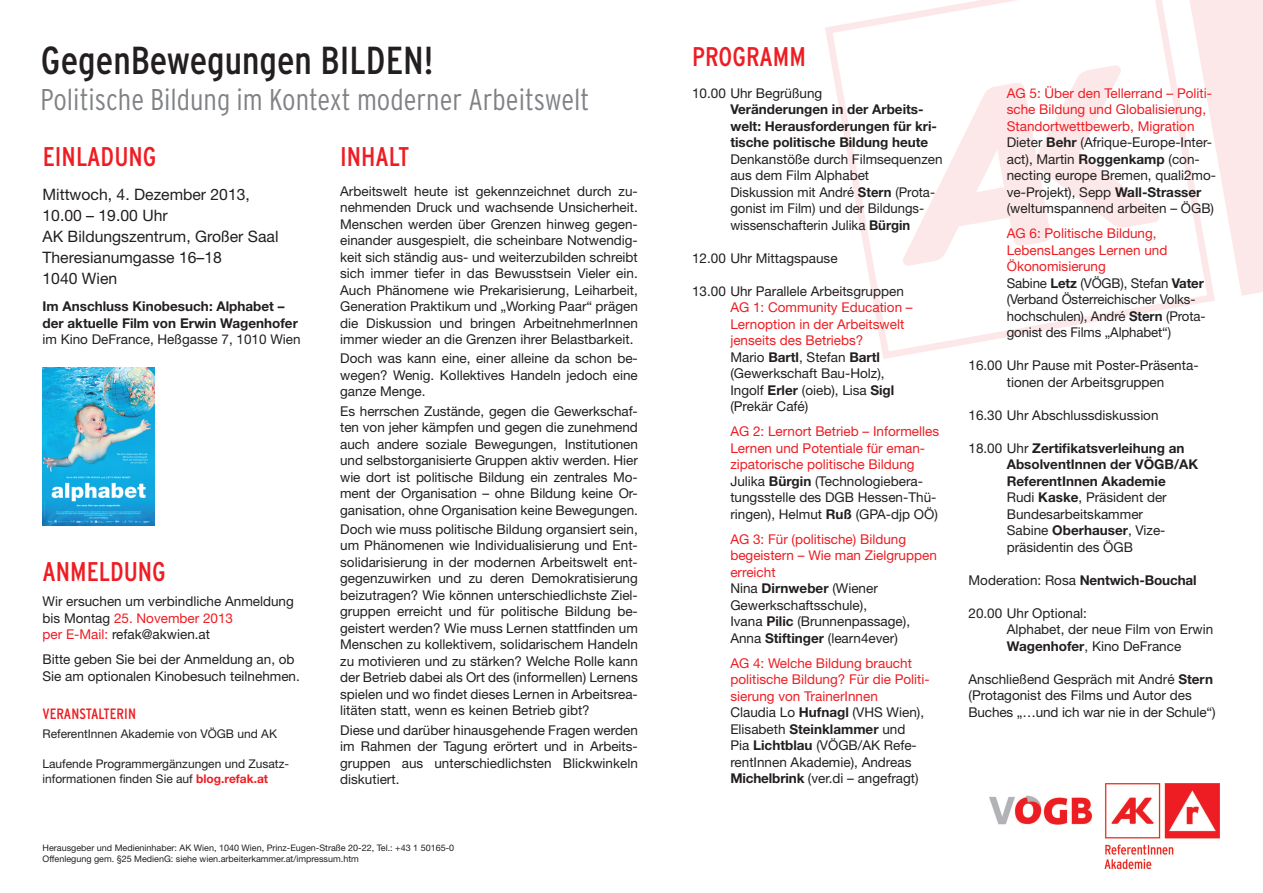
<style>
.page{position:relative;width:1263px;height:893px;background:#fff}
.page>*{position:absolute;margin:0;border:0;box-sizing:border-box;transform-origin:0 0}
.t1{font:condensed 39px "Interstate";color:#231f20}
.t2{font:300 condensed 30px "Interstate";color:#808285}
.t3{font:condensed 27px "Interstate";color:#ee1d23}
.t4{font:15.75px/21px "Helvetica Neue";color:#231f20}
.t5{font:condensed 15px "Interstate";color:#ee1d23}
.t6{font:13.5px/16.5px "Helvetica Neue";color:#231f20}
.t7{font:700 13.5px/16.5px "Helvetica Neue";color:#231f20}
.t8{font:13.5px/16.5px "Helvetica Neue";color:#ee1d23}
.t9{font:13.5px/16.5px "Helvetica Neue LT Std";color:#231f20}
.t10{font:12px/15px "Helvetica Neue LT Std";color:#231f20}
.t11{font:9px/10.5px "Helvetica Neue";color:#231f20}
.s1{color:#ee1d23}
.s2{font-weight:700;color:#ee1d23}
.s3{font-weight:700}
.s4{color:#231f20}
.s5{font-weight:700;color:#231f20}
.s6{font-weight:400}
</style>
<div class="page">
<svg style="left:833px;top:0;width:374px;height:351px"></svg>
<svg style="left:902px;top:65px;width:258px;height:201px"></svg>
<svg style="left:1183px;top:0;width:80px;height:296px"></svg>
<img style="left:43px;top:367px;width:112px;height:159px">
<img style="left:989px;top:783px;width:230px;height:86px">
<h1 class="t1" style="left:41px;top:39px;width:394px">GEGENBEWEGUNGEN BILDEN!</h1>
<h2 class="t2" style="left:40px;top:82px;width:551px">Politische Bildung im Kontext moderner Arbeitswelt</h2>
<h3 class="t3" style="left:43px;top:142px;width:115px">EINLADUNG</h3>
<p class="t4" style="left:43px;top:184px;width:237px">Mittwoch, 4. Dezember 2013,<br>10.00 – 19.00 Uhr<br>AK Bildungszentrum, Großer Saal<br>Theresianumgasse 16–18<br>1040 Wien</p>
<p class="t7" style="left:43px;top:298px;width:257px">Im Anschluss Kinobesuch: Alphabet – der aktuelle Film von Erwin Wagenhofer</p>
<p class="t6" style="left:43px;top:331px;width:260px">im Kino DeFrance, Heßgasse 7, 1010 Wien</p>
<h3 class="t3" style="left:43px;top:557px;width:125px">ANMELDUNG</h3>
<p class="t9" style="left:43px;top:593px;width:253px">Wir ersuchen um verbindliche Anmeldung bis Montag <span class="s1">25. November 2013<br>per E-Mail:</span> refak@akwien.at</p>
<p class="t9" style="left:43px;top:651px;width:259px">Bitte geben Sie bei der Anmeldung an, ob<br>Sie am optionalen Kinobesuch teilnehmen.</p>
<p class="t5" style="left:43px;top:705px;width:88px">VERANSTALTERIN</p>
<p class="t10" style="left:43px;top:726px;width:236px">ReferentInnen Akademie von VÖGB und AK</p>
<p class="t10" style="left:43px;top:756px;width:247px">Laufende Programmergänzungen und Zusatz&shy;informationen finden Sie auf <span class="s2">blog.refak.at</span></p>
<h3 class="t3" style="left:340px;top:142px;width:71px">INHALT</h3>
<p class="t6" style="left:340px;top:182px;width:299px;text-align:justify">Arbeitswelt heute ist gekennzeichnet durch zu&shy;nehmenden Druck und wachsende Unsicherheit.<br>Menschen werden über Grenzen hinweg gegen&shy;einander ausgespielt, die scheinbare Notwendig&shy;keit sich ständig aus- und weiterzubilden schreibt sich immer tiefer in das Bewusstsein Vieler ein.<br>Auch Phänomene wie Prekarisierung, Leiharbeit, Generation Praktikum und „Working Paar“ prägen die Diskussion und bringen ArbeitnehmerInnen immer wieder an die Grenzen ihrer Belastbarkeit.</p>
<p class="t6" style="left:340px;top:350px;width:299px;text-align:justify">Doch was kann eine, einer alleine da schon be&shy;wegen? Wenig. Kollektives Handeln jedoch eine ganze Menge.</p>
<p class="t6" style="left:340px;top:402px;width:299px;text-align:justify">Es herrschen Zustände, gegen die Gewerkschaf&shy;ten von jeher kämpfen und gegen die zunehmend auch andere soziale Bewegungen, Institutionen und selbstorganisierte Gruppen aktiv werden. Hier wie dort ist politische Bildung ein zentrales Mo&shy;ment der Organisation – ohne Bildung keine Or&shy;ganisation, ohne Organisation keine Bewegungen.</p>
<p class="t6" style="left:340px;top:521px;width:299px;text-align:justify">Doch wie muss politische Bildung organsiert sein, um Phänomenen wie Individualisierung und Ent&shy;solidarisierung in der modernen Arbeitswelt ent&shy;gegenzuwirken und zu deren Demokratisierung beizutragen? Wie können unterschiedlichste Ziel&shy;gruppen erreicht und für politische Bildung be&shy;geistert werden? Wie muss Lernen stattfinden um Menschen zu kollektivem, solidarischem Handeln zu motivieren und zu stärken? Welche Rolle kann der Betrieb dabei als Ort des (informellen) Lernens spielen und wo findet dieses Lernen in Arbeitsrea&shy;litäten statt, wenn es keinen Betrieb gibt?</p>
<p class="t6" style="left:340px;top:721px;width:299px;text-align:justify">Diese und darüber hinausgehende Fragen werden im Rahmen der Tagung erörtert und in Arbeits&shy;gruppen aus unterschiedlichsten Blickwinkeln diskutiert.</p>
<p class="t11" style="left:43px;top:843px;width:413px">Herausgeber und Medieninhaber: AK Wien, 1040 Wien, Prinz-Eugen-Straße 20-22, Tel.: +43 1 50165-0<br>Offenlegung gem. §25 MedienG: siehe wien.arbeiterkammer.at/impressum.htm</p>
<h3 class="t3" style="left:692px;top:42px;width:115px">PROGRAMM</h3>
<p class="t6" style="left:692px;top:85px;width:132px">10.00 Uhr Begrüßung</p>
<p class="t7" style="left:730px;top:101px;width:208px">Veränderungen in der Arbeits&shy;welt: Herausforderungen für kri&shy;tische politische Bildung heute</p>
<p class="t6" style="left:730px;top:151px;width:214px">Denkanstöße durch Filmsequenzen aus dem Film Alphabet<br>Diskussion mit André <span class="s3">Stern</span> (Prota&shy;gonist im Film) und der Bildungs&shy;wissenschafterin Julika <span class="s3">Bürgin</span></p>
<p class="t6" style="left:692px;top:250px;width:147px">12.00 Uhr Mittagspause</p>
<p class="t6" style="left:692px;top:283px;width:213px">13.00 Uhr Parallele Arbeitsgruppen</p>
<p class="t8" style="left:730px;top:299px;width:184px">AG 1: Community Education –<br>Lernoption in der Arbeitswelt jenseits des Betriebs?<br><span class="s4">Mario</span> <span class="s5">Bartl</span><span class="s4">, Stefan</span> <span class="s5">Bartl </span><span class="s4">(Gewerkschaft Bau-Holz),<br>Ingolf</span> <span class="s5">Erler</span> <span class="s4">(oieb), Lisa</span> <span class="s5">Sigl </span><span class="s4">(Prekär Café)</span></p>
<p class="t8" style="left:730px;top:423px;width:210px">AG 2: Lernort Betrieb – Informelles Lernen und Potentiale für eman&shy;zipatorische politische Bildung <span class="s4">Julika</span> <span class="s5">Bürgin</span> <span class="s4">(Technologiebera&shy;tungsstelle des DGB Hessen-Thü&shy;ringen), Helmut</span> <span class="s5">Ruß</span> <span class="s4">(GPA-djp OÖ)</span></p>
<p class="t6" style="left:730px;top:531px;width:208px"><span class="s1">AG 3: Für (politische) Bildung begeistern – Wie man Zielgruppen erreicht<br></span>Nina <span class="s3">Dirnweber</span> (Wiener<br>Gewerkschaftsschule),<br>Ivana <span class="s3">Pilic</span> (Brunnenpassage),<br>Anna <span class="s3">Stiftinger</span> (learn4ever)</p>
<p class="t6" style="left:730px;top:655px;width:201px"><span class="s1">AG 4: Welche Bildung braucht politische Bildung? Für die Politi&shy;sierung von TrainerInnen<br></span>Claudia Lo <span class="s3">Hufnagl</span> (VHS Wien),<br>Elisabeth <span class="s3">Steinklammer</span> und<br>Pia <span class="s3">Lichtblau</span> (VÖGB/AK Refe&shy;rentInnen Akademie), Andreas<br><span class="s3">Michelbrink</span> (ver.di – angefragt)</p>
<p class="t6" style="left:1007px;top:84px;width:211px"><span class="s1">AG 5: Über den Tellerrand – Politi&shy;sche Bildung und Globalisierung, Standortwettbewerb, Migration </span>Dieter <span class="s3">Behr</span> (Afrique-Europe-Inter&shy;act), Martin <span class="s3">Roggenkamp</span> (con&shy;necting europe Bremen, quali2mo&shy;ve-Projekt), Sepp <span class="s3">Wall-Strasser </span>(weltumspannend arbeiten – ÖGB)</p>
<p class="t6" style="left:1007px;top:225px;width:200px"><span class="s1">AG 6: Politische Bildung,<br>LebensLanges Lernen und<br>Ökonomisierung<br></span>Sabine <span class="s3">Letz</span> (VÖGB), Stefan <span class="s3">Vater </span>(Verband Österreichischer Volks&shy;hochschulen), André <span class="s3">Stern</span> (Prota&shy;gonist des Films „Alphabet“)</p>
<p class="t6" style="left:968px;top:357px;width:230px;text-align:center">16.00 Uhr Pause mit Poster-Präsenta&shy;tionen der Arbeitsgruppen</p>
<p class="t6" style="left:968px;top:407px;width:192px">16.30 Uhr Abschlussdiskussion</p>
<p class="t7" style="left:1007px;top:439px;width:193px;text-indent:-38px"><span class="s6">18.00 Uhr</span> Zertifikatsverleihung an<br>AbsolventInnen der VÖGB/AK<br>ReferentInnen Akademie<br><span class="s6">Rudi</span> Kaske<span class="s6">, Präsident der<br>Bundesarbeitskammer<br>Sabine</span> Oberhauser<span class="s6">, Vize&shy;präsidentin des ÖGB</span></p>
<p class="t7" style="left:968px;top:571px;width:230px"><span class="s6">Moderation: Rosa</span> Nentwich-Bouchal</p>
<p class="t6" style="left:1007px;top:605px;width:208px;text-indent:-38px">20.00 Uhr Optional:<br>Alphabet, der neue Film von Erwin<br><span class="s3">Wagenhofer</span>, Kino DeFrance</p>
<p class="t6" style="left:968px;top:671px;width:249px">Anschließend Gespräch mit André <span class="s3">Stern </span>(Protagonist des Films und Autor des<br>Buches „…und ich war nie in der Schule“)</p>
</div>
